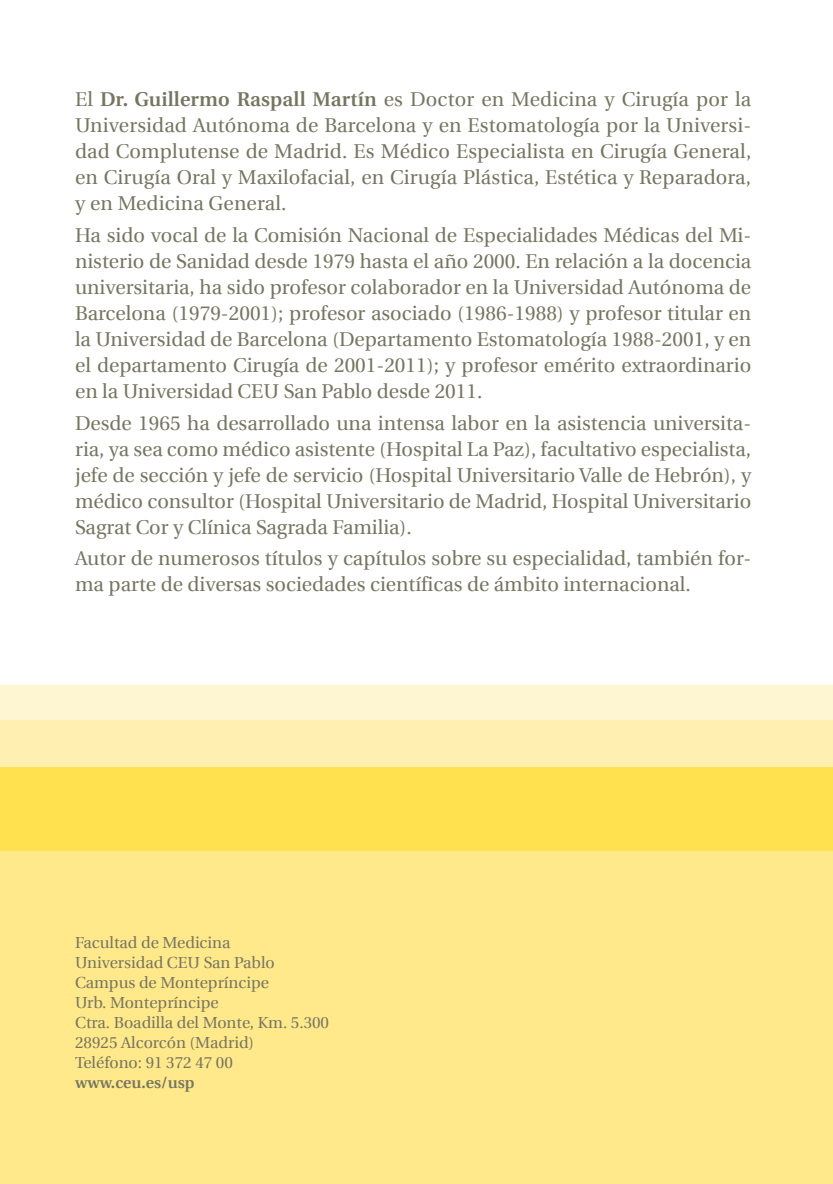
<style>
.page{position:relative;width:833px;height:1184px;background:#fff}
.page>*{position:absolute;margin:0;border:0;box-sizing:border-box;transform-origin:0 0}
.t1{font:20px/26px "Utopia";color:#767561;text-align:justify}
.t2{font:16px/20px "Utopia";color:#767561}
.t3{font:600 16px "Utopia";color:#767561}
.s1{font-weight:600}
</style>
<div class="page">
<div style="left:0;top:688px;width:832px;height:496px;background:#ffe98a"></div>
<div style="left:0;top:766px;width:832px;height:85px;background:#ffe04e"></div>
<div style="left:0;top:720px;width:832px;height:47px;background:#fff0b2"></div>
<div style="left:0;top:686px;width:832px;height:34px;background:#fef6d3"></div>
<p class="t1" style="left:75px;top:87px;width:677px">El <span class="s1">Dr. Guillermo Raspall Martín</span> es Doctor en Medicina y Cirugía por la Universidad Autónoma de Barcelona y en Estomatología por la Universi&shy;dad Complutense de Madrid. Es Médico Especialista en Cirugía General, en Cirugía Oral y Maxilofacial, en Cirugía Plástica, Estética y Reparadora, y en Medicina General.</p>
<p class="t1" style="left:75px;top:222px;width:677px">Ha sido vocal de la Comisión Nacional de Especialidades Médicas del Mi&shy;nisterio de Sanidad desde 1979 hasta el año 2000. En relación a la docencia universitaria, ha sido profesor colaborador en la Universidad Autónoma de Barcelona (1979-2001); profesor asociado (1986-1988) y profesor titular en la Universidad de Barcelona (Departamento Estomatología 1988-2001, y en el departamento Cirugía de 2001-2011); y profesor emérito extraordinario en la Universidad CEU San Pablo desde 2011.</p>
<p class="t1" style="left:75px;top:410px;width:677px">Desde 1965 ha desarrollado una intensa labor en la asistencia universita&shy;ria, ya sea como médico asistente (Hospital La Paz), facultativo especialista, jefe de sección y jefe de servicio (Hospital Universitario Valle de Hebrón), y médico consultor (Hospital Universitario de Madrid, Hospital Universitario Sagrat Cor y Clínica Sagrada Familia).</p>
<p class="t1" style="left:75px;top:546px;width:677px">Autor de numerosos títulos y capítulos sobre su especialidad, también for&shy;ma parte de diversas sociedades científicas de ámbito internacional.</p>
<p class="t2" style="left:75px;top:933px;width:255px">Facultad de Medicina<br>Universidad CEU San Pablo<br>Campus de Montepríncipe<br>Urb. Montepríncipe<br>Ctra. Boadilla del Monte, Km. 5.300<br>28925 Alcorcón (Madrid)<br>Teléfono: 91 372 47 00</p>
<p class="t3" style="left:75px;top:1074px;width:121px">www.ceu.es/usp</p>
</div>
